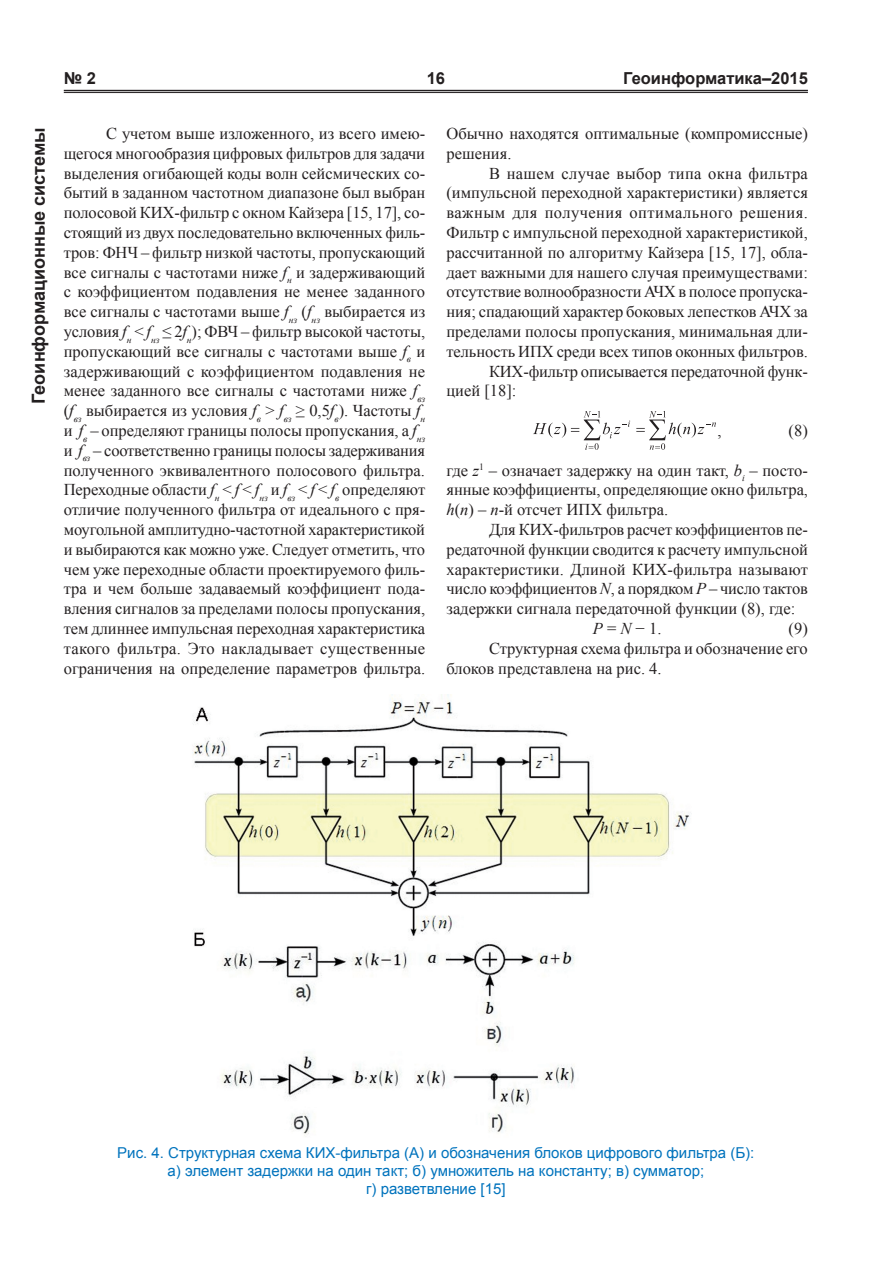
<style>
.page{position:relative;width:893px;height:1263px;background:#fff}
.page>*{position:absolute;margin:0;border:0;box-sizing:border-box;transform-origin:0 0}
.t1{font:700 18px "Arial";color:#231f20}
.t2{font:16.5px/19.8px "Times New Roman";color:#231f20;text-align:justify}
.t3{font:16.5px "Times New Roman";letter-spacing:.025em;color:#231f20}
.t4{font:16.5px "Times New Roman";letter-spacing:.02em;color:#231f20}
.t5{font:700 16.5px "Arial";color:#231f20}
.t6{font:15px/18px "Arial";color:#0073bd;text-align:center}
.s1{font-style:italic}
</style>
<div class="page">
<hr style="left:64px;top:90px;width:744px;height:1px;background:#231f20">
<hr style="left:64px;top:92px;width:744px;height:1px;background:#231f20">
<svg style="left:533px;top:411px;width:97px;height:39px"></svg>
<svg style="left:636px;top:411px;width:80px;height:39px"></svg>
<img style="left:192px;top:694px;width:498px;height:442px">
<p class="t5" style="left:64px;top:68px;width:34px">№ 2</p>
<p class="t5" style="left:427px;top:68px;width:20px">16</p>
<p class="t5" style="left:623px;top:68px;width:186px">Геоинформатика–2015</p>
<p class="t1" style="left:27px;top:404px;width:278px;rotate:-90deg">Геоинформационные системы</p>
<p class="t2" style="left:64px;top:123px;width:363px;text-indent:43px">С учетом выше изложенного, из всего имею&shy;щегося многообразия цифровых фильтров для задачи выделения огибающей коды волн сейсмических со&shy;бытий в заданном частотном диапазоне был выбран полосовой КИХ-фильтр с окном Кайзера [15, 17], со&shy;стоящий из двух последовательно включенных филь&shy;тров: ФНЧ – фильтр низкой частоты, пропускающий все сигналы с частотами ниже <span class="s1">f</span><sub>н</sub> и задерживающий с коэффициентом подавления не менее заданного все сигналы с частотами выше <span class="s1">f</span><sub>нз</sub> (<span class="s1">f</span><sub>нз</sub> выбирается из условия <span class="s1">f</span><sub>н</sub> &lt; <span class="s1">f</span><sub>нз</sub> ≤ 2<span class="s1">f</span><sub>н</sub>); ФВЧ – фильтр высокой частоты, пропускающий все сигналы с частотами выше <span class="s1">f</span><sub>в</sub> и задерживающий с коэффициентом подавления не менее заданного все сигналы с частотами ниже <span class="s1">f</span><sub>вз </sub>(<span class="s1">f</span><sub>вз</sub> выбирается из условия <span class="s1">f</span><sub>в</sub> &gt; <span class="s1">f</span><sub>вз</sub> ≥ 0,5<span class="s1">f</span><sub>в</sub>). Частоты <span class="s1">f</span><sub>н </sub>и <span class="s1">f</span><sub>в</sub> – определяют границы полосы пропускания, а <span class="s1">f</span><sub>нз </sub>и <span class="s1">f</span><sub>вз</sub> – соответственно границы полосы задерживания полученного эквивалентного полосового фильтра.<br>Переходные области <span class="s1">f</span><sub>н</sub> &lt; <span class="s1">f</span> &lt; <span class="s1">f</span><sub>нз</sub> и <span class="s1">f</span><sub>вз</sub> &lt; <span class="s1">f</span> &lt; <span class="s1">f</span><sub>в</sub> определяют отличие полученного фильтра от идеального с пря&shy;моугольной амплитудно-частотной характеристикой и выбираются как можно уже. Следует отметить, что чем уже переходные области проектируемого филь&shy;тра и чем больше задаваемый коэффициент пода&shy;вления сигналов за пределами полосы пропускания, тем длиннее импульсная переходная характеристика такого фильтра. Это накладывает существенные ограничения на определение параметров фильтра.</p>
<p class="t2" style="left:446px;top:123px;width:363px">Обычно находятся оптимальные (компромиссные) решения.</p>
<p class="t4" style="left:489px;top:162px;width:320px">В нашем случае выбор типа окна фильтра</p>
<p class="t2" style="left:446px;top:183px;width:363px">(импульсной переходной характеристики) является</p>
<p class="t3" style="left:446px;top:202px;width:363px">важным для получения оптимального решения.</p>
<p class="t2" style="left:446px;top:222px;width:363px">Фильтр с импульсной переходной характеристикой,</p>
<p class="t2" style="left:446px;top:242px;width:363px">рассчитанной по алгоритму Кайзера [15, 17], обла-</p>
<p class="t2" style="left:446px;top:262px;width:363px">дает важными для нашего случая преимуществами:</p>
<p class="t2" style="left:446px;top:282px;width:363px">отсутствие волнообразности АЧХ в полосе пропуска-</p>
<p class="t2" style="left:446px;top:302px;width:363px">ния; спадающий характер боковых лепестков АЧХ за</p>
<p class="t2" style="left:446px;top:321px;width:363px">пределами полосы пропускания, минимальная дли-</p>
<p class="t2" style="left:446px;top:341px;width:363px">тельность ИПХ среди всех типов оконных фильтров.</p>
<p class="t2" style="left:489px;top:361px;width:320px">КИХ-фильтр описывается передаточной функ-</p>
<p class="t2" style="left:446px;top:381px;width:72px">цией [18]:</p>
<p class="t2" style="left:717px;top:420px;width:6px">,</p>
<p class="t2" style="left:789px;top:420px;width:21px">(8)</p>
<p class="t2" style="left:446px;top:460px;width:363px">где <span class="s1">z</span><sup>1</sup> – означает задержку на один такт, <span class="s1">b</span><sub>i</sub> – посто&shy;янные коэффициенты, определяющие окно фильтра, <span class="s1">h</span>(<span class="s1">n</span>) – <span class="s1">n</span>-й отсчет ИПХ фильтра.</p>
<p class="t2" style="left:489px;top:519px;width:320px">Для КИХ-фильтров расчет коэффициентов пе-</p>
<p class="t2" style="left:446px;top:539px;width:363px">редаточной функции сводится к расчету импульсной</p>
<p class="t2" style="left:446px;top:559px;width:363px">характеристики. Длиной КИХ-фильтра называют</p>
<p class="t2" style="left:446px;top:579px;width:363px">число коэффициентов <span class="s1">N</span>, а порядком <span class="s1">P</span> – число тактов</p>
<p class="t2" style="left:446px;top:599px;width:350px">задержки сигнала передаточной функции (8), где:</p>
<p class="t2" style="left:593px;top:618px;width:70px"><span class="s1">P</span> = <span class="s1">N</span> − 1.</p>
<p class="t2" style="left:789px;top:618px;width:21px">(9)</p>
<p class="t2" style="left:489px;top:638px;width:320px">Структурная схема фильтра и обозначение его</p>
<p class="t2" style="left:446px;top:658px;width:217px">блоков представлена на рис. 4.</p>
<p class="t6" style="left:117px;top:1143px;width:639px">Рис. 4. Структурная схема КИХ-фильтра (А) и обозначения блоков цифрового фильтра (Б): а) элемент задержки на один такт; б) умножитель на константу; в) сумматор;<br>г) разветвление [15]</p>
</div>
